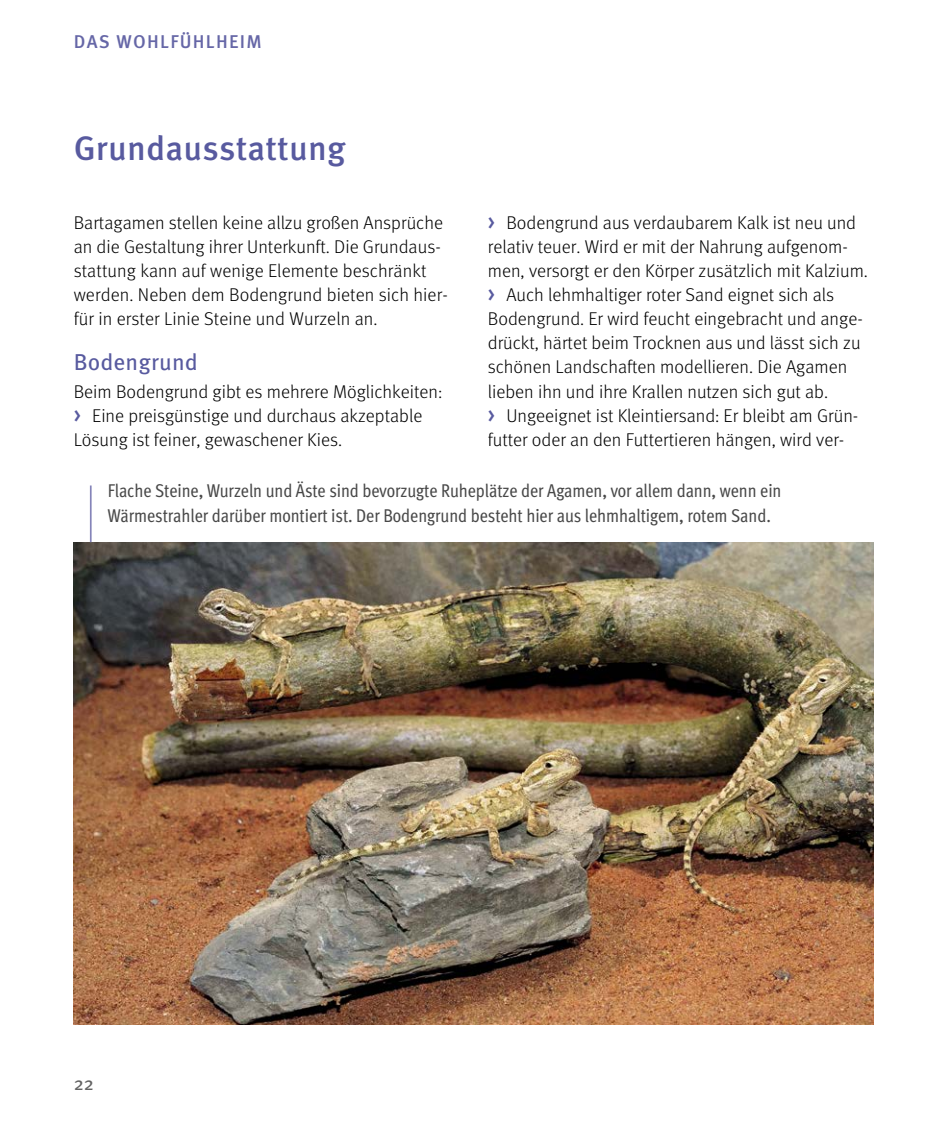
<style>
.page{position:relative;width:936px;height:1134px;background:#fff}
.page>*{position:absolute;margin:0;border:0;box-sizing:border-box;transform-origin:0 0}
.Überschrift{font:500 34px "Meta OT";letter-spacing:.005em;color:#585a9f}
.Zwischenüberschrift{font:23px "Meta OT";letter-spacing:.005em;color:#585a9f}
.Grundtext{font:300 18.4px/24px "Meta";color:#000}
.BU_libü{font:18.4px/24px "Meta Cond OT";letter-spacing:-.005em;color:#484848}
.Kolumnentitel_links{font:500 18.4px "Meta OT";letter-spacing:.07em;color:#6667a7}
.Pagina_li{font:18.4px "Meta OT";color:#636363}
.s1{font-family:"Meta OT";font-weight:500;font-size:25px;color:#585a9f}
</style>
<div class="page">
<img style="left:74px;top:542px;width:799px;height:482px">
<hr style="left:90px;top:485px;width:2px;height:57px;background:#8584b9">
<p class="Kolumnentitel_links" style="left:74px;top:30px;width:189px">DAS WOHLFÜHLHEIM</p>
<p class="Überschrift" style="left:74px;top:127px;width:273px">Grundausstattung</p>
<p class="Grundtext" style="left:74px;top:211px;width:375px">Bartagamen stellen keine allzu großen Ansprüche an die Gestaltung ihrer Unterkunft. Die Grundaus&shy;stattung kann auf wenige Elemente beschränkt werden. Neben dem Bodengrund bieten sich hier&shy;für in erster Linie Steine und Wurzeln an.</p>
<p class="Zwischenüberschrift" style="left:74px;top:348px;width:126px">Bodengrund</p>
<p class="Grundtext" style="left:74px;top:379px;width:370px">Beim Bodengrund gibt es mehrere Möglichkeiten: <span class="s1">›</span> Eine preisgünstige und durchaus akzeptable<br>Lösung ist feiner, gewaschener Kies.</p>
<p class="Grundtext" style="left:488px;top:211px;width:381px"><span class="s1">›</span> Bodengrund aus verdaubarem Kalk ist neu und relativ teuer. Wird er mit der Nahrung aufgenom&shy;men, versorgt er den Körper zusätzlich mit Kalzium. <span class="s1">›</span> Auch lehmhaltiger roter Sand eignet sich als Bodengrund. Er wird feucht eingebracht und ange&shy;drückt, härtet beim Trocknen aus und lässt sich zu schönen Landschaften modellieren. Die Agamen lieben ihn und ihre Krallen nutzen sich gut ab.<br><span class="s1">›</span> Ungeeignet ist Kleintiersand: Er bleibt am Grün&shy;futter oder an den Futtertieren hängen, wird ver-</p>
<p class="BU_libü" style="left:108px;top:478px;width:675px">Flache Steine, Wurzeln und Äste sind bevorzugte Ruheplätze der Agamen, vor allem dann, wenn ein<br>Wärmestrahler darüber montiert ist. Der Bodengrund besteht hier aus lehmhaltigem, rotem Sand.</p>
<p class="Pagina_li" style="left:74px;top:1072px;width:22px">22</p>
</div>
